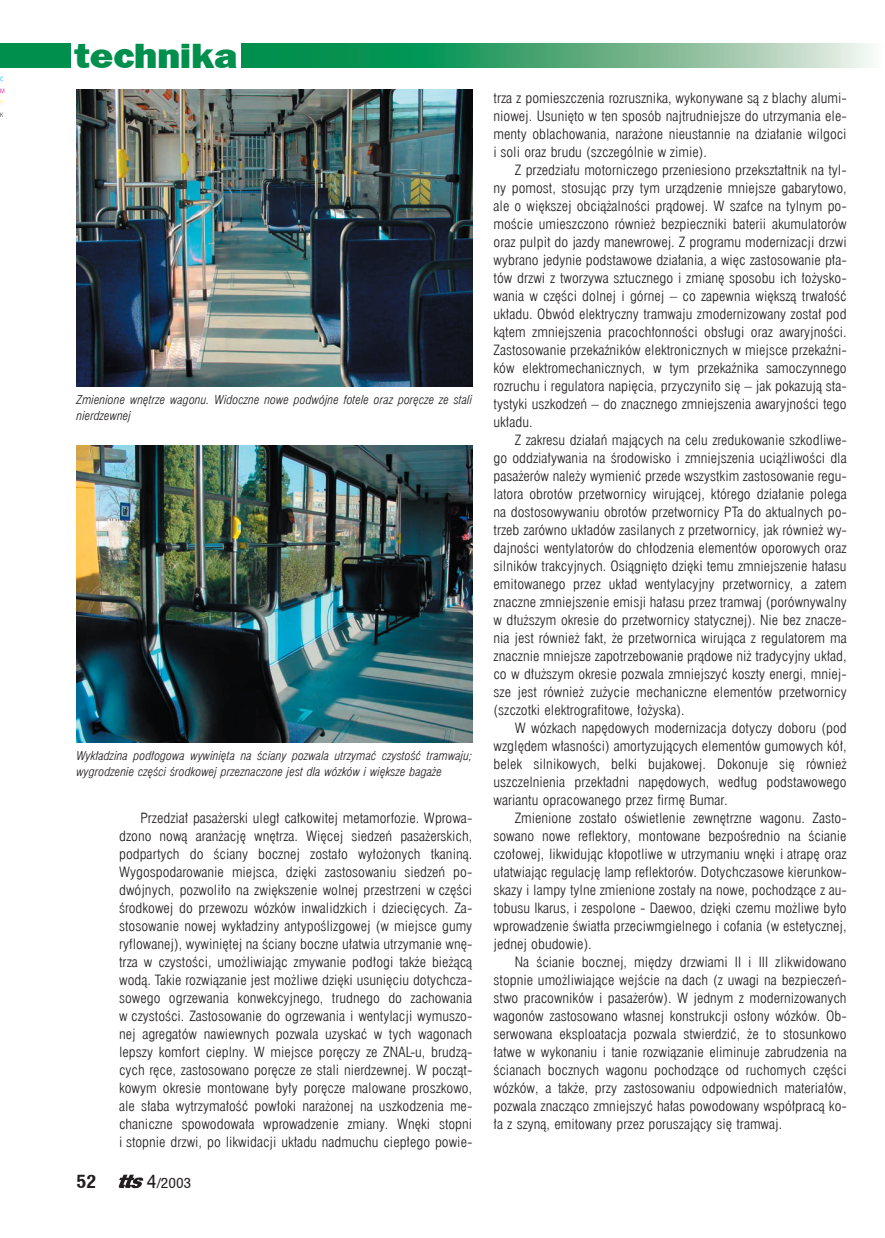
<style>
.page{position:relative;width:885px;height:1238px;background:#fff}
.page>*{position:absolute;margin:0;border:0;box-sizing:border-box;transform-origin:0 0}
.t1{font:36px "Frankfurt Goth Hvypl";color:#008f4d;scale:1.1 1}
.t2{font:700 18px "Switzerland Condpl";color:#231f20;scale:1.1 1}
.tekst{font:13.8px/18px "Swis 721 Lt Cn EU Normal";color:#231f20;text-align:justify;scale:1.1 1}
.t3{font:13.8px "Switzerland Condpl";color:#231f20;scale:1.1 1}
.podpis0{font:12px/16.5px "Swis 721 Lt Cn EU Italic";color:#231f20;scale:1.1 1}
.s1{font-size:18px}
</style>
<div class="page">
<div style="left:0;top:43px;width:70px;height:25px;background:#008f4d"></div>
<svg style="left:241px;top:43px;width:629px;height:25px;background:#58af82"></svg>
<svg style="left:119px;top:1174px;width:24px;height:13px"></svg>
<img style="left:77px;top:89px;width:395px;height:297px">
<img style="left:77px;top:445px;width:395px;height:297px">
<svg style="left:0;top:89px;width:4px;height:4px"></svg>
<svg style="left:0;top:112px;width:3px;height:5px"></svg>
<h1 class="t1" style="left:74px;top:34px;width:149px">technika</h1>
<p class="podpis0" style="left:77px;top:391px;width:361px">Zmienione wnętrze wagonu. Widoczne nowe podwójne fotele oraz poręcze ze stali nierdzewnej</p>
<p class="podpis0" style="left:77px;top:747px;width:361px">Wykładzina podłogowa wywinięta na ściany pozwala utrzymać czystość tramwaju; wygrodzenie części środkowej przeznaczone jest dla wózków i większe bagaże</p>
<p class="tekst" style="left:119px;top:809px;width:322px;text-indent:21px">Przedział pasażerski uległ całkowitej metamorfozie. Wprowa&shy;dzono nową aranżację wnętrza. Więcej siedzeń pasażerskich, podpartych do ściany bocznej zostało wyłożonych tkaniną.<br>Wygospodarowanie miejsca, dzięki zastosowaniu siedzeń po&shy;dwójnych, pozwoliło na zwiększenie wolnej przestrzeni w części środkowej do przewozu wózków inwalidzkich i dziecięcych. Za&shy;stosowanie nowej wykładziny antypoślizgowej (w miejsce gumy ryflowanej), wywiniętej na ściany boczne ułatwia utrzymanie wnę&shy;trza w czystości, umożliwiając zmywanie podłogi także bieżącą wodą. Takie rozwiązanie jest możliwe dzięki usunięciu dotychcza&shy;sowego ogrzewania konwekcyjnego, trudnego do zachowania w czystości. Zastosowanie do ogrzewania i wentylacji wymuszo&shy;nej agregatów nawiewnych pozwala uzyskać w tych wagonach lepszy komfort cieplny. W miejsce poręczy ze ZNAL-u, brudzą&shy;cych ręce, zastosowano poręcze ze stali nierdzewnej. W począt&shy;kowym okresie montowane były poręcze malowane proszkowo, ale słaba wytrzymałość powłoki narażonej na uszkodzenia me&shy;chaniczne spowodowała wprowadzenie zmiany. Wnęki stopni i stopnie drzwi, po likwidacji układu nadmuchu ciepłego powie-</p>
<h2 class="t2" style="left:77px;top:1170px;width:19px">52</h2>
<p class="t3" style="left:147px;top:1173px;width:42px"><span class="s1">4</span>/2003</p>
<p class="tekst" style="left:493px;top:89px;width:322px">trza z pomieszczenia rozrusznika, wykonywane są z blachy alumi&shy;niowej. Usunięto w ten sposób najtrudniejsze do utrzymania ele&shy;menty oblachowania, narażone nieustannie na działanie wilgoci i soli oraz brudu (szczególnie w zimie).</p>
<p class="tekst" style="left:493px;top:161px;width:322px;text-indent:21px">Z przedziału motorniczego przeniesiono przekształtnik na tyl&shy;ny pomost, stosując przy tym urządzenie mniejsze gabarytowo, ale o większej obciążalności prądowej. W szafce na tylnym po&shy;moście umieszczono również bezpieczniki baterii akumulatorów oraz pulpit do jazdy manewrowej. Z programu modernizacji drzwi wybrano jedynie podstawowe działania, a więc zastosowanie pła&shy;tów drzwi z tworzywa sztucznego i zmianę sposobu ich łożysko&shy;wania w części dolnej i górnej – co zapewnia większą trwałość układu. Obwód elektryczny tramwaju zmodernizowany został pod kątem zmniejszenia pracochłonności obsługi oraz awaryjności.<br>Zastosowanie przekaźników elektronicznych w miejsce przekaźni&shy;ków elektromechanicznych, w tym przekaźnika samoczynnego rozruchu i regulatora napięcia, przyczyniło się – jak pokazują sta&shy;tystyki uszkodzeń – do znacznego zmniejszenia awaryjności tego układu.</p>
<p class="tekst" style="left:493px;top:431px;width:322px;text-indent:21px">Z zakresu działań mających na celu zredukowanie szkodliwe&shy;go oddziaływania na środowisko i zmniejszenia uciążliwości dla pasażerów należy wymienić przede wszystkim zastosowanie regu&shy;latora obrotów przetwornicy wirującej, którego działanie polega na dostosowywaniu obrotów przetwornicy PTa do aktualnych po&shy;trzeb zarówno układów zasilanych z przetwornicy, jak również wy&shy;dajności wentylatorów do chłodzenia elementów oporowych oraz silników trakcyjnych. Osiągnięto dzięki temu zmniejszenie hałasu emitowanego przez układ wentylacyjny przetwornicy, a zatem znaczne zmniejszenie emisji hałasu przez tramwaj (porównywalny w dłuższym okresie do przetwornicy statycznej). Nie bez znacze&shy;nia jest również fakt, że przetwornica wirująca z regulatorem ma znacznie mniejsze zapotrzebowanie prądowe niż tradycyjny układ, co w dłuższym okresie pozwala zmniejszyć koszty energi, mniej&shy;sze jest również zużycie mechaniczne elementów przetwornicy (szczotki elektrografitowe, łożyska).</p>
<p class="tekst" style="left:493px;top:719px;width:322px;text-indent:21px">W wózkach napędowych modernizacja dotyczy doboru (pod względem własności) amortyzujących elementów gumowych kół, belek silnikowych, belki bujakowej. Dokonuje się również uszczelnienia przekładni napędowych, według podstawowego wariantu opracowanego przez firmę Bumar.</p>
<p class="tekst" style="left:493px;top:809px;width:322px;text-indent:21px">Zmienione zostało oświetlenie zewnętrzne wagonu. Zasto&shy;sowano nowe reflektory, montowane bezpośrednio na ścianie czołowej, likwidując kłopotliwe w utrzymaniu wnęki i atrapę oraz ułatwiając regulację lamp reflektorów. Dotychczasowe kierunkow&shy;skazy i lampy tylne zmienione zostały na nowe, pochodzące z au&shy;tobusu Ikarus, i zespolone - Daewoo, dzięki czemu możliwe było wprowadzenie światła przeciwmgielnego i cofania (w estetycznej, jednej obudowie).</p>
<p class="tekst" style="left:493px;top:953px;width:322px;text-indent:21px">Na ścianie bocznej, między drzwiami II i III zlikwidowano stopnie umożliwiające wejście na dach (z uwagi na bezpieczeń&shy;stwo pracowników i pasażerów). W jednym z modernizowanych wagonów zastosowano własnej konstrukcji osłony wózków. Ob&shy;serwowana eksploatacja pozwala stwierdzić, że to stosunkowo łatwe w wykonaniu i tanie rozwiązanie eliminuje zabrudzenia na ścianach bocznych wagonu pochodzące od ruchomych części wózków, a także, przy zastosowaniu odpowiednich materiałów, pozwala znacząco zmniejszyć hałas powodowany współpracą ko&shy;ła z szyną, emitowany przez poruszający się tramwaj.</p>
</div>
